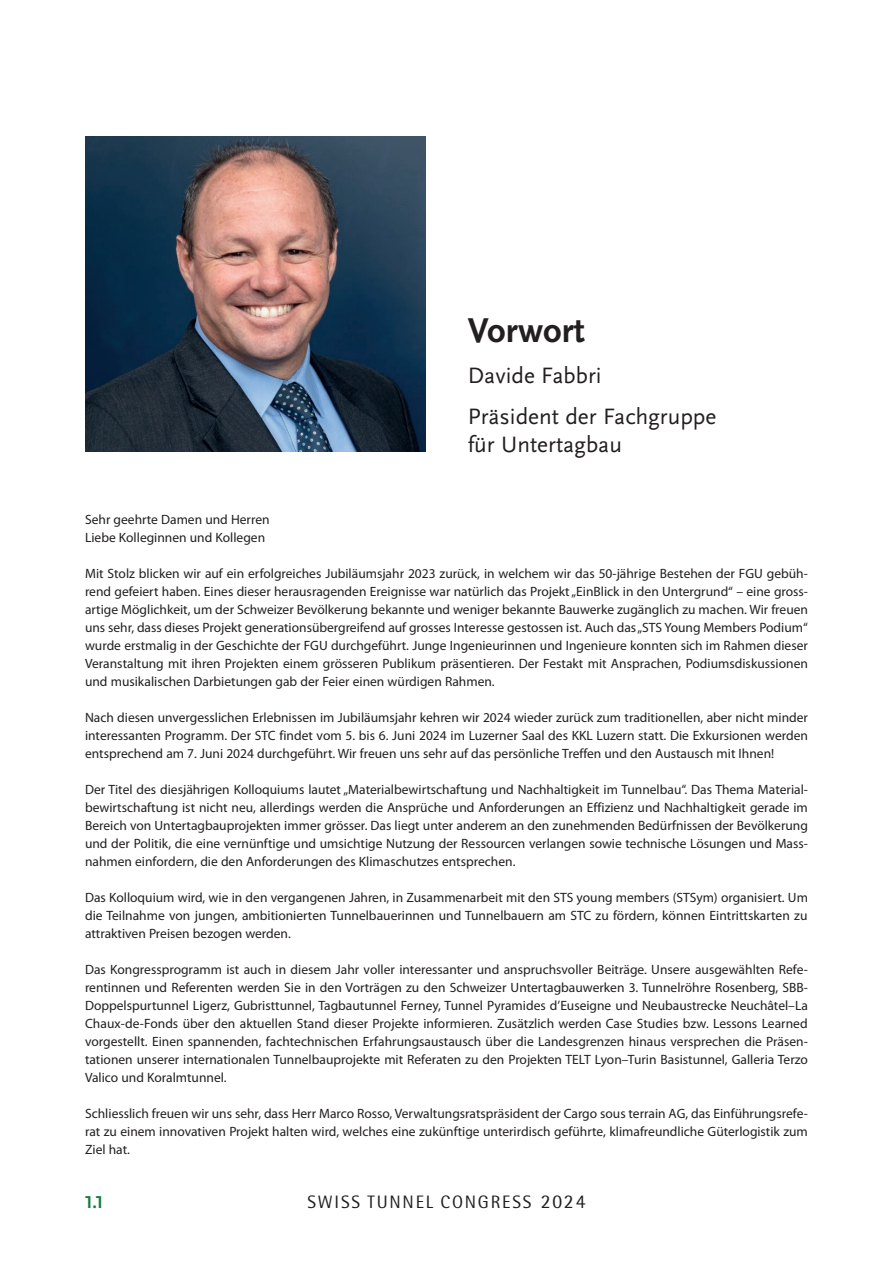
<style>
.page{position:relative;width:893px;height:1263px;background:#fff}
.page>*{position:absolute;margin:0;border:0;box-sizing:border-box;transform-origin:0 0}
.t1{font:700 36px "Scala Sans Pro";color:#231f20}
.t2{font:23.25px/40.7px "Scala Sans Pro";color:#231f20}
.t3{font:18px "Rotis Semi Sans Std";letter-spacing:.1em;color:#231f20}
.t4{font:700 18px "Scala Sans Pro";color:#167e3d}
.t5{font:13.5px/18px "Myriad Pro";color:#231f20;text-align:justify}
.s1{font-size:19.5px}
</style>
<div class="page">
<img style="left:85px;top:136px;width:340px;height:316px">
<h1 class="t1" style="left:468px;top:310px;width:119px">Vorwort</h1>
<h2 class="t2" style="left:468px;top:355px;width:250px">Davide Fabbri<br>Präsident der Fachgruppe</h2>
<h2 class="t2" style="left:468px;top:424px;width:156px">für Untertagbau</h2>
<p class="t5" style="left:85px;top:510px;width:186px">Sehr geehrte Damen und Herren<br>Liebe Kolleginnen und Kollegen</p>
<p class="t5" style="left:85px;top:564px;width:724px">Mit Stolz blicken wir auf ein erfolgreiches Jubiläumsjahr 2023 zurück, in welchem wir das 50-jährige Bestehen der FGU gebüh&shy;rend gefeiert haben. Eines dieser herausragenden Ereignisse war natürlich das Projekt „EinBlick in den Untergrund“ – eine gross&shy;artige Möglichkeit, um der Schweizer Bevölkerung bekannte und weniger bekannte Bauwerke zugänglich zu machen. Wir freuen uns sehr, dass dieses Projekt generationsübergreifend auf grosses Interesse gestossen ist. Auch das „STS Young Members Podium“ wurde erstmalig in der Geschichte der FGU durchgeführt. Junge Ingenieurinnen und Ingenieure konnten sich im Rahmen dieser Veranstaltung mit ihren Projekten einem grösseren Publikum präsentieren. Der Festakt mit Ansprachen, Podiumsdiskussionen und musikalischen Darbietungen gab der Feier einen würdigen Rahmen.</p>
<p class="t5" style="left:85px;top:708px;width:724px">Nach diesen unvergesslichen Erlebnissen im Jubiläumsjahr kehren wir 2024 wieder zurück zum traditionellen, aber nicht minder interessanten Programm. Der STC findet vom 5. bis 6. Juni 2024 im Luzerner Saal des KKL Luzern statt. Die Exkursionen werden entsprechend am 7. Juni 2024 durchgeführt. Wir freuen uns sehr auf das persönliche Treffen und den Austausch mit Ihnen!</p>
<p class="t5" style="left:85px;top:780px;width:724px">Der Titel des diesjährigen Kolloquiums lautet „Materialbewirtschaftung und Nachhaltigkeit im Tunnelbau“. Das Thema Material&shy;bewirtschaftung ist nicht neu, allerdings werden die Ansprüche und Anforderungen an Effizienz und Nachhaltigkeit gerade im Bereich von Untertagbauprojekten immer grösser. Das liegt unter anderem an den zunehmenden Bedürfnissen der Bevölkerung und der Politik, die eine vernünftige und umsichtige Nutzung der Ressourcen verlangen sowie technische Lösungen und Mass&shy;nahmen einfordern, die den Anforderungen des Klimaschutzes entsprechen.</p>
<p class="t5" style="left:85px;top:888px;width:724px">Das Kolloquium wird, wie in den vergangenen Jahren, in Zusammenarbeit mit den STS young members (STSym) organisiert. Um die Teilnahme von jungen, ambitionierten Tunnelbauerinnen und Tunnelbauern am STC zu fördern, können Eintrittskarten zu attraktiven Preisen bezogen werden.</p>
<p class="t5" style="left:85px;top:960px;width:724px">Das Kongressprogramm ist auch in diesem Jahr voller interessanter und anspruchsvoller Beiträge. Unsere ausgewählten Refe&shy;rentinnen und Referenten werden Sie in den Vorträgen zu den Schweizer Untertagbauwerken 3. Tunnelröhre Rosenberg, SBB-Doppelspurtunnel Ligerz, Gubristtunnel, Tagbautunnel Ferney, Tunnel Pyramides d’Euseigne und Neubaustrecke Neuchâtel–La Chaux-de-Fonds über den aktuellen Stand dieser Projekte informieren. Zusätzlich werden Case Studies bzw. Lessons Learned vorgestellt. Einen spannenden, fachtechnischen Erfahrungsaustausch über die Landesgrenzen hinaus versprechen die Präsen&shy;tationen unserer internationalen Tunnelbauprojekte mit Referaten zu den Projekten TELT Lyon–Turin Basistunnel, Galleria Terzo Valico und Koralmtunnel.</p>
<p class="t5" style="left:85px;top:1104px;width:724px">Schliesslich freuen wir uns sehr, dass Herr Marco Rosso, Verwaltungsratspräsident der Cargo sous terrain AG, das Einführungsrefe&shy;rat zu einem innovativen Projekt halten wird, welches eine zukünftige unterirdisch geführte, klimafreundliche Güterlogistik zum Ziel hat.</p>
<h3 class="t4" style="left:85px;top:1191px;width:20px">1.1</h3>
<h3 class="t3" style="left:307px;top:1191px;width:279px">SWISS TUNNEL CONGRESS <span class="s1">2024</span></h3>
</div>
